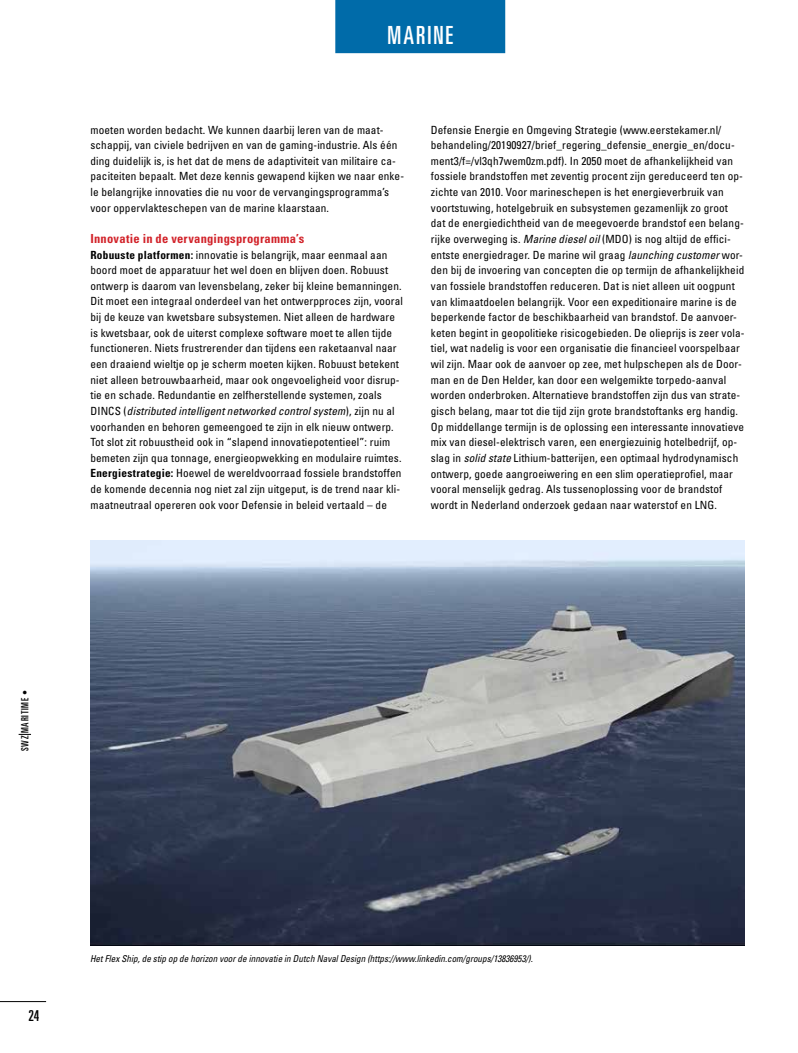
<style>
.page{position:relative;width:798px;height:1053px;background:#fff}
.page>*{position:absolute;margin:0;border:0;box-sizing:border-box;transform-origin:0 0}
.t1{font:ultra-condensed 25px "Univers LT Std";letter-spacing:.08em;color:#fff;scale:.96 1}
.t2{font:ultra-condensed 15px "Univers LT Std";color:#000}
.t3{font:700 condensed 12.5px "Univers LT Std";letter-spacing:.02em;color:#d2232a}
.t4{font:condensed 11.25px/15.6px "Univers LT Std";letter-spacing:.01em;color:#000}
.t5{font:ultra-condensed 10px "Univers LT Std";letter-spacing:.075em;color:#000}
.t6{font:italic condensed 9.5px "Univers LT Std";color:#000;scale:.96 1}
.s1{font-weight:700}
.s2{font-style:italic}
</style>
<div class="page">
<hr style="left:0;top:1001px;width:46px;height:1px;background:#000">
<div style="left:335px;top:0;width:170px;height:53px;background:#006ba9"></div>
<svg style="left:19px;top:734px;width:12px;height:1px"></svg>
<img style="left:90px;top:540px;width:654px;height:405px">
<h1 class="t1" style="left:387px;top:21px;width:70px">MARINE</h1>
<p class="t4" style="left:90px;top:121px;width:315px">moeten worden bedacht. We kunnen daarbij leren van de maat&shy;schappij, van civiele bedrijven en van de gaming-industrie. Als één ding duidelijk is, is het dat de mens de adaptiviteit van militaire ca&shy;paciteiten bepaalt. Met deze kennis gewapend kijken we naar enke&shy;le belangrijke innovaties die nu voor de vervangingsprogramma’s voor oppervlakteschepen van de marine klaarstaan.</p>
<p class="t3" style="left:90px;top:231px;width:215px">Innovatie in de vervangingsprogramma’s</p>
<p class="t4" style="left:90px;top:246px;width:314px"><span class="s1">Robuuste platformen:</span> innovatie is belangrijk, maar eenmaal aan boord moet de apparatuur het wel doen en blijven doen. Robuust ontwerp is daarom van levensbelang, zeker bij kleine bemanningen.<br>Dit moet een integraal onderdeel van het ontwerpproces zijn, vooral bij de keuze van kwetsbare subsystemen. Niet alleen de hardware is kwetsbaar, ook de uiterst complexe software moet te allen tijde functioneren. Niets frustrerender dan tijdens een raketaanval naar een draaiend wieltje op je scherm moeten kijken. Robuust betekent niet alleen betrouwbaarheid, maar ook ongevoeligheid voor disrup&shy;tie en schade. Redundantie en zelfherstellende systemen, zoals DINCS (<span class="s2">distributed intelligent networked control system</span>), zijn nu al voorhanden en behoren gemeengoed te zijn in elk nieuw ontwerp.<br>Tot slot zit robuustheid ook in “slapend innovatiepotentieel”: ruim bemeten zijn qua tonnage, energieopwekking en modulaire ruimtes.<br><span class="s1">Energiestrategie:</span> Hoewel de wereldvoorraad fossiele brandstoffen de komende decennia nog niet zal zijn uitgeput, is de trend naar kli&shy;maatneutraal opereren ook voor Defensie in beleid vertaald – de</p>
<p class="t4" style="left:431px;top:121px;width:315px">Defensie Energie en Omgeving Strategie (www.eerstekamer.nl/ behandeling/20190927/brief_regering_defensie_energie_en/docu&shy;ment3/f=/vl3qh7wem0zm.pdf). In 2050 moet de afhankelijkheid van fossiele brandstoffen met zeventig procent zijn gereduceerd ten op&shy;zichte van 2010. Voor marineschepen is het energieverbruik van voortstuwing, hotelgebruik en subsystemen gezamenlijk zo groot dat de energiedichtheid van de meegevoerde brandstof een belang&shy;rijke overweging is. <span class="s2">Marine diesel oil</span> (MDO) is nog altijd de effici&shy;ëntste energiedrager. De marine wil graag <span class="s2">launching customer</span> wor&shy;den bij de invoering van concepten die op termijn de afhankelijkheid van fossiele brandstoffen reduceren. Dat is niet alleen uit oogpunt van klimaatdoelen belangrijk. Voor een expeditionaire marine is de beperkende factor de beschikbaarheid van brandstof. De aanvoer&shy;keten begint in geopolitieke risicogebieden. De olieprijs is zeer vola&shy;tiel, wat nadelig is voor een organisatie die financieel voorspelbaar wil zijn. Maar ook de aanvoer op zee, met hulpschepen als de Door&shy;man en de Den Helder, kan door een welgemikte torpedo-aanval worden onderbroken. Alternatieve brandstoffen zijn dus van strate&shy;gisch belang, maar tot die tijd zijn grote brandstoftanks erg handig.<br>Op middellange termijn is de oplossing een interessante innovatieve mix van diesel-elektrisch varen, een energiezuinig hotelbedrijf, op&shy;slag in <span class="s2">solid state</span> Lithium-batterijen, een optimaal hydrodynamisch ontwerp, goede aangroeiwering en een slim operatieprofiel, maar vooral menselijk gedrag. Als tussenoplossing voor de brandstof wordt in Nederland onderzoek gedaan naar waterstof en LNG.</p>
<p class="t5" style="left:19px;top:751px;width:62px;rotate:-90deg">SWZ MARITIME •</p>
<h2 class="t2" style="left:28px;top:1007px;width:13px">24</h2>
<p class="t6" style="left:90px;top:952px;width:462px">Het Flex Ship, de stip op de horizon voor de innovatie in Dutch Naval Design (https://www.linkedin.com/groups/13836953/).</p>
</div>
